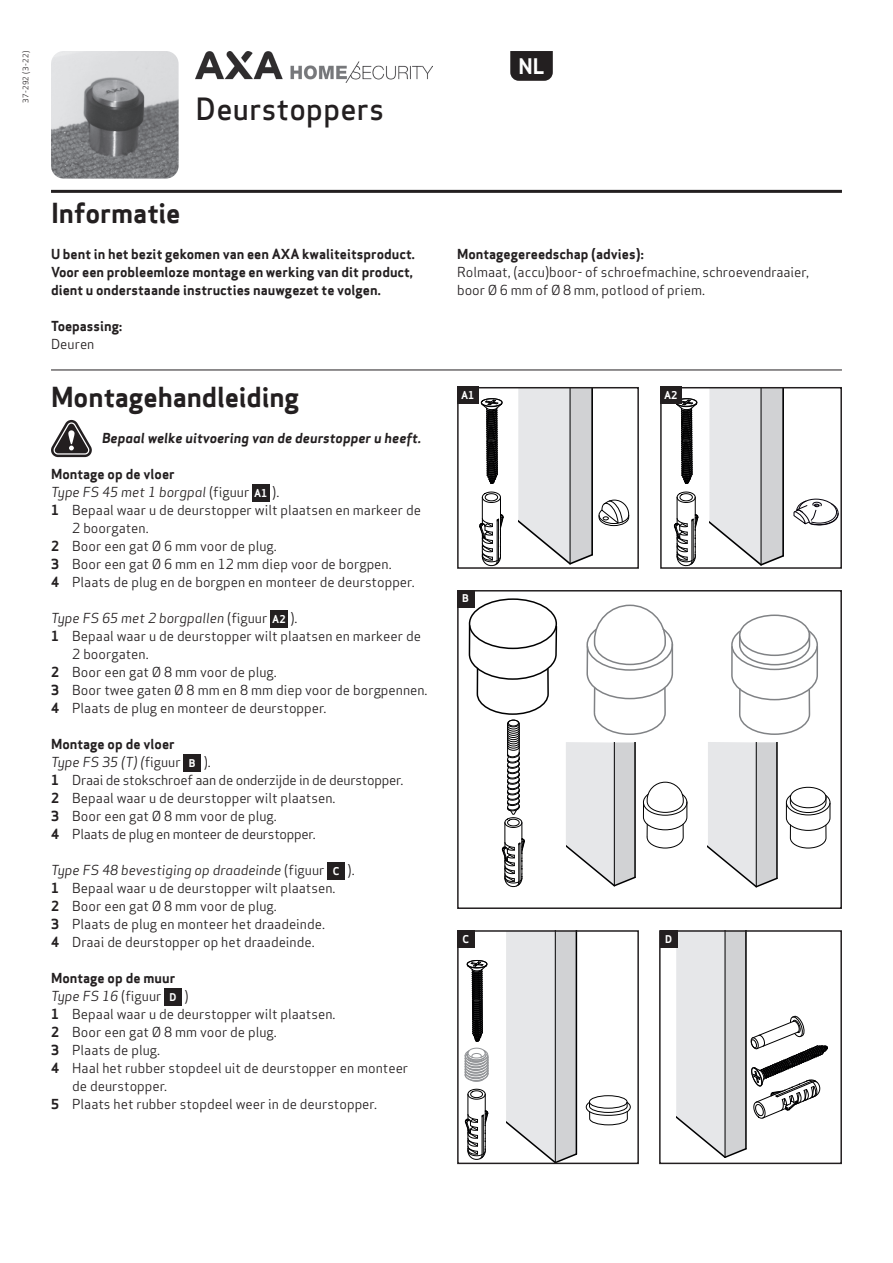
<style>
.page{position:relative;width:893px;height:1263px;background:#fff}
.page>*{position:absolute;margin:0;border:0;box-sizing:border-box;transform-origin:0 0}
.t1{font:500 30px "Apex Sans";letter-spacing:.01em;color:#231f20}
.t2{font:700 27px "Apex Sans";letter-spacing:-.005em;color:#231f20}
.t3{font:700 21px "Apex Sans";color:#fff}
.t4{font:13.5px/18px "Apex Sans";color:#231f20}
.t5{font:700 13.5px/18px "Apex Sans";color:#231f20}
.t6{font:13.5px/18px "Apex Sans";letter-spacing:-.02em;color:#231f20}
.t7{font:italic 13.5px "Apex Sans";color:#231f20}
.t8{font:italic 700 13.5px "Apex Sans";color:#231f20}
.t9{font:700 10.5px "Apex Sans";color:#fff}
.t10{font:7.5px "Apex Sans";letter-spacing:.05em;color:#231f20}
.s1{font-style:normal}
.s2{font-weight:700;font-style:normal;font-size:10.5px;color:#fff}
.s3{font-weight:700}
.s4{font-style:italic}
.s5{font-weight:700;font-size:10.5px;color:#fff}
</style>
<div class="page">
<hr style="left:51px;top:190px;width:791px;height:3px;background:#231f20">
<hr style="left:51px;top:370px;width:791px;height:1px;background:#231f20">
<img style="left:196px;top:51px;width:236px;height:31px">
<svg style="left:510px;top:51px;width:43px;height:30px"></svg>
<div style="left:252px;top:484px;width:17px;height:17px;background:#231f20"></div>
<div style="left:270px;top:610px;width:17px;height:17px;background:#231f20"></div>
<div style="left:184px;top:754px;width:17px;height:17px;background:#231f20"></div>
<div style="left:327px;top:862px;width:18px;height:17px;background:#231f20"></div>
<div style="left:164px;top:988px;width:17px;height:17px;background:#231f20"></div>
<svg style="left:708px;top:742px;width:70px;height:146px"></svg>
<svg style="left:566px;top:742px;width:70px;height:145px"></svg>
<div style="left:790px;top:787px;width:36px;height:21px;border:1px solid #000001;border-radius:50%"></div>
<svg style="left:786px;top:794px;width:45px;height:55px"></svg>
<svg style="left:643px;top:781px;width:45px;height:68px"></svg>
<div style="left:739px;top:614px;width:71px;height:42px;border:2px solid #808285;border-radius:50%"></div>
<svg style="left:731px;top:629px;width:87px;height:106px"></svg>
<svg style="left:586px;top:604px;width:88px;height:131px"></svg>
<div style="left:469px;top:598px;width:88px;height:51px;border:2px solid #000001;border-radius:50%"></div>
<svg style="left:468px;top:624px;width:90px;height:263px"></svg>
<div style="left:457px;top:590px;width:385px;height:319px;border:2px solid #231f20"></div>
<svg style="left:506px;top:933px;width:72px;height:228px"></svg>
<svg style="left:465px;top:1089px;width:23px;height:71px"></svg>
<svg style="left:464px;top:960px;width:25px;height:122px"></svg>
<div style="left:589px;top:1095px;width:38px;height:13px;border:1px solid #000001;border-radius:50%"></div>
<svg style="left:585px;top:1101px;width:46px;height:24px"></svg>
<div style="left:457px;top:930px;width:182px;height:234px;border:2px solid #231f20"></div>
<svg style="left:676px;top:933px;width:152px;height:225px"></svg>
<div style="left:659px;top:930px;width:183px;height:234px;border:2px solid #231f20"></div>
<div style="left:457px;top:590px;width:17px;height:17px;background:#231f20"></div>
<div style="left:457px;top:930px;width:17px;height:17px;background:#231f20"></div>
<div style="left:660px;top:930px;width:17px;height:17px;background:#231f20"></div>
<svg style="left:51px;top:419px;width:41px;height:39px"></svg>
<svg style="left:518px;top:390px;width:111px;height:175px"></svg>
<svg style="left:479px;top:492px;width:25px;height:74px"></svg>
<svg style="left:481px;top:398px;width:22px;height:86px"></svg>
<div style="left:457px;top:387px;width:182px;height:182px;border:2px solid #231f20"></div>
<svg style="left:793px;top:498px;width:46px;height:28px"></svg>
<svg style="left:709px;top:390px;width:75px;height:176px"></svg>
<svg style="left:674px;top:492px;width:24px;height:74px"></svg>
<svg style="left:676px;top:398px;width:21px;height:86px"></svg>
<div style="left:660px;top:387px;width:182px;height:182px;border:2px solid #231f20"></div>
<div style="left:457px;top:387px;width:21px;height:17px;background:#231f20"></div>
<div style="left:660px;top:387px;width:21px;height:17px;background:#231f20"></div>
<img style="left:51px;top:51px;width:128px;height:128px">
<p class="t10" style="left:20px;top:103px;width:54px;rotate:-90deg">37-292 (3-22)</p>
<h1 class="t1" style="left:196px;top:82px;width:190px">Deurstoppers</h1>
<h2 class="t2" style="left:51px;top:195px;width:131px">Informatie</h2>
<p class="t5" style="left:51px;top:245px;width:365px">U bent in het bezit gekomen van een AXA kwaliteitsproduct.<br>Voor een probleemloze montage en werking van dit product, dient u onderstaande instructies nauwgezet te volgen.</p>
<p class="t5" style="left:51px;top:317px;width:73px">Toepassing:</p>
<p class="t4" style="left:51px;top:333px;width:45px">Deuren</p>
<h2 class="t2" style="left:51px;top:380px;width:250px">Montagehandleiding</h2>
<p class="t8" style="left:102px;top:429px;width:320px">Bepaal welke uitvoering van de deurstopper u heeft.</p>
<p class="t5" style="left:51px;top:465px;width:125px">Montage op de vloer</p>
<p class="t7" style="left:51px;top:481px;width:230px">Type FS 45 met 1 borgpal <span class="s1">(figuur</span> <span class="s2">A1</span> <span class="s1">).</span></p>
<p class="t4" style="left:51px;top:500px;width:371px"><span class="s3">1</span> Bepaal waar u de deurstopper wilt plaatsen en markeer de</p>
<p class="t4" style="left:72px;top:518px;width:78px">2 boorgaten.</p>
<p class="t4" style="left:51px;top:536px;width:227px"><span class="s3">2</span> Boor een gat Ø 6 mm voor de plug.</p>
<p class="t4" style="left:51px;top:554px;width:342px"><span class="s3">3</span> Boor een gat Ø 6 mm en 12 mm diep voor de borgpen.</p>
<p class="t4" style="left:51px;top:572px;width:365px"><span class="s3">4</span> Plaats de plug en de borgpen en monteer de deurstopper.</p>
<p class="t7" style="left:51px;top:607px;width:248px">Type FS 65 met 2 borgpallen <span class="s1">(figuur</span> <span class="s2">A2</span> <span class="s1">).</span></p>
<p class="t4" style="left:51px;top:626px;width:371px"><span class="s3">1</span> Bepaal waar u de deurstopper wilt plaatsen en markeer de</p>
<p class="t4" style="left:72px;top:644px;width:78px">2 boorgaten.</p>
<p class="t4" style="left:51px;top:662px;width:227px"><span class="s3">2</span> Boor een gat Ø 8 mm voor de plug.</p>
<p class="t4" style="left:51px;top:680px;width:378px"><span class="s3">3</span> Boor twee gaten Ø 8 mm en 8 mm diep voor de borgpennen.</p>
<p class="t4" style="left:51px;top:698px;width:277px"><span class="s3">4</span> Plaats de plug en monteer de deurstopper.</p>
<p class="t6" style="left:51px;top:734px;width:354px"><span class="s3">Montage op de vloer<br></span><span class="s4">Type FS 35 (T) (</span>figuur <span class="s5">B</span> ).<br><span class="s3">1</span> Draai de stokschroef aan de onderzijde in de deurstopper.<br><span class="s3">2</span> Bepaal waar u de deurstopper wilt plaatsen.<br><span class="s3">3</span> Boor een gat Ø 8 mm voor de plug.<br><span class="s3">4</span> Plaats de plug en monteer de deurstopper.</p>
<p class="t4" style="left:51px;top:860px;width:305px"><span class="s4">Type FS 48 bevestiging op draadeinde</span> (figuur <span class="s5">C</span> ).<br><span class="s3">1</span> Bepaal waar u de deurstopper wilt plaatsen.<br><span class="s3">2</span> Boor een gat Ø 8 mm voor de plug.<br><span class="s3">3</span> Plaats de plug en monteer het draadeinde.<br><span class="s3">4</span> Draai de deurstopper op het draadeinde.</p>
<p class="t5" style="left:51px;top:969px;width:126px">Montage op de muur</p>
<p class="t7" style="left:51px;top:985px;width:139px">Type FS 16 <span class="s1">(figuur</span> <span class="s2">D</span> <span class="s1">)</span></p>
<p class="t4" style="left:51px;top:1004px;width:286px"><span class="s3">1</span> Bepaal waar u de deurstopper wilt plaatsen.</p>
<p class="t4" style="left:51px;top:1022px;width:227px"><span class="s3">2</span> Boor een gat Ø 8 mm voor de plug.</p>
<p class="t4" style="left:51px;top:1040px;width:111px"><span class="s3">3</span> Plaats de plug.</p>
<p class="t4" style="left:51px;top:1058px;width:359px"><span class="s3">4</span> Haal het rubber stopdeel uit de deurstopper en monteer</p>
<p class="t4" style="left:72px;top:1076px;width:96px">de deurstopper.</p>
<p class="t4" style="left:51px;top:1094px;width:327px"><span class="s3">5</span> Plaats het rubber stopdeel weer in de deurstopper.</p>
<h3 class="t3" style="left:518px;top:52px;width:27px">NL</h3>
<p class="t5" style="left:457px;top:245px;width:188px">Montagegereedschap (advies):</p>
<p class="t4" style="left:457px;top:261px;width:353px">Rolmaat, (accu)boor- of schroefmachine, schroevendraaier, boor Ø 6 mm of Ø 8 mm, potlood of priem.</p>
<p class="t9" style="left:461px;top:389px;width:15px">A1</p>
<p class="t9" style="left:664px;top:389px;width:15px">A2</p>
<p class="t9" style="left:462px;top:592px;width:8px">B</p>
<p class="t9" style="left:462px;top:932px;width:8px">C</p>
<p class="t9" style="left:665px;top:932px;width:9px">D</p>
</div>
